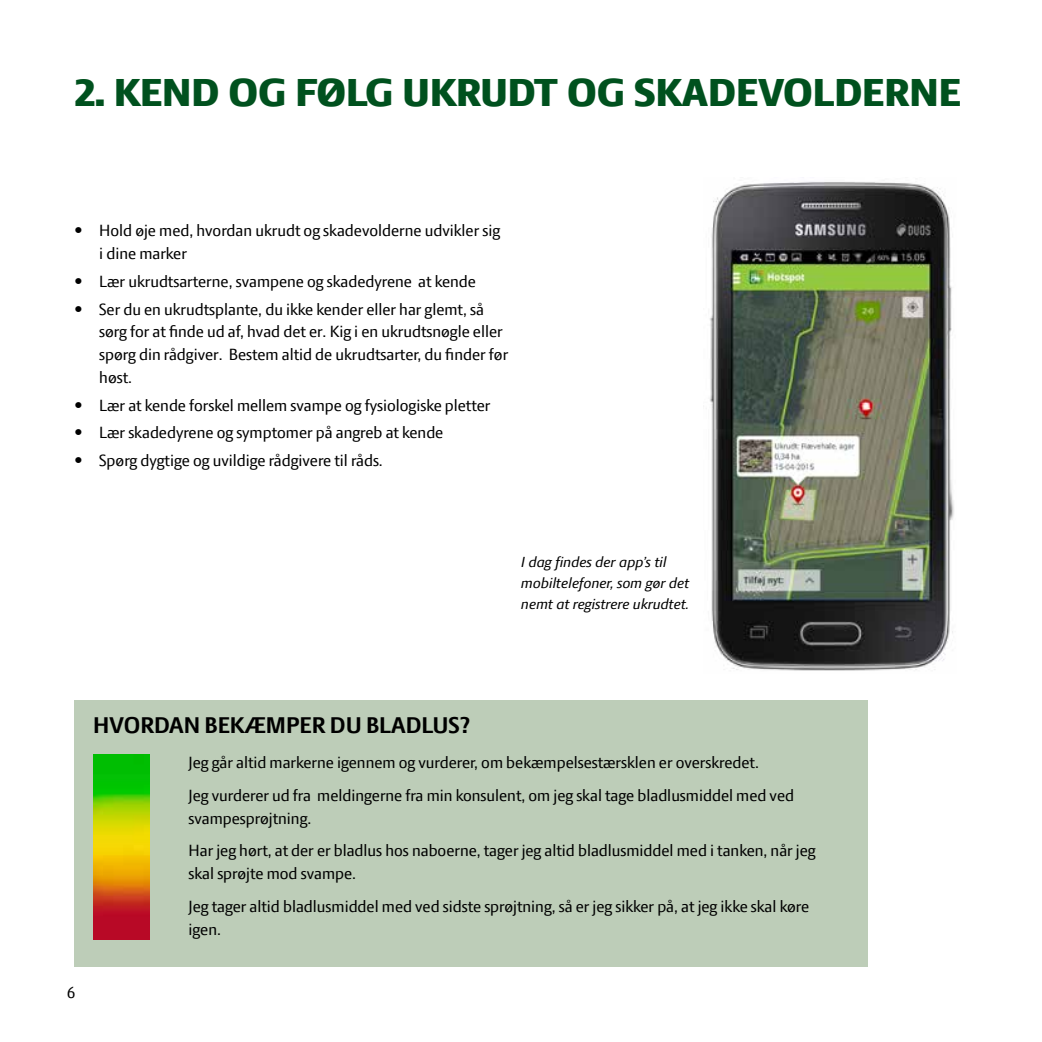
<style>
.page{position:relative;width:1042px;height:1042px;background:#fff}
.page>*{position:absolute;margin:0;border:0;box-sizing:border-box;transform-origin:0 0}
.t1{font:800 42px "LF Press Sans";color:#00511e}
.t2{font:700 24.5px "LF Press Sans";color:#000}
.t3{font:17.5px/22.8px "LF Press Sans";color:#000}
.t4{font:italic 15.75px/21px "LF Press Sans";color:#000}
</style>
<div class="page">
<div style="left:74px;top:699px;width:794px;height:267px;background:#bdcdb8"></div>
<img style="left:710px;top:181px;width:244px;height:490px">
<img style="left:93px;top:754px;width:56px;height:185px">
<h1 class="t1" style="left:74px;top:68px;width:888px">2. KEND OG FØLG UKRUDT OG SKADEVOLDERNE</h1>
<p class="t3" style="left:99px;top:219px;width:402px;text-indent:-25px">• Hold øje med, hvordan ukrudt og skadevolderne udvikler sig i dine marker</p>
<p class="t3" style="left:74px;top:269px;width:403px">• Lær ukrudtsarterne, svampene og skadedyrene at kende</p>
<p class="t3" style="left:99px;top:297px;width:410px;text-indent:-25px">• Ser du en ukrudtsplante, du ikke kender eller har glemt, så sørg for at finde ud af, hvad det er. Kig i en ukrudtsnøgle eller spørg din rådgiver. Bestem altid de ukrudtsarter, du finder før høst.</p>
<p class="t3" style="left:74px;top:393px;width:417px">• Lær at kende forskel mellem svampe og fysiologiske pletter</p>
<p class="t3" style="left:74px;top:421px;width:370px">• Lær skadedyrene og symptomer på angreb at kende</p>
<p class="t3" style="left:74px;top:449px;width:310px">• Spørg dygtige og uvildige rådgivere til råds.</p>
<p class="t4" style="left:521px;top:551px;width:170px">I dag findes der app’s til mobiltelefoner, som gør det nemt at registrere ukrudtet.</p>
<h2 class="t2" style="left:93px;top:711px;width:379px">HVORDAN BEKÆMPER DU BLADLUS?</h2>
<p class="t3" style="left:67px;top:980px;width:10px">6</p>
<p class="t3" style="left:189px;top:746px;width:607px;line-height:32.7px">Jeg går altid markerne igennem og vurderer, om bekæmpelsestærsklen er overskredet.<br>Jeg vurderer ud fra meldingerne fra min konsulent, om jeg skal tage bladlusmiddel med ved</p>
<p class="t3" style="left:189px;top:801px;width:628px;line-height:32.7px">svampesprøjtning.<br>Har jeg hørt, at der er bladlus hos naboerne, tager jeg altid bladlusmiddel med i tanken, når jeg</p>
<p class="t3" style="left:189px;top:857px;width:622px;line-height:32.7px">skal sprøjte mod svampe.<br>Jeg tager altid bladlusmiddel med ved sidste sprøjtning, så er jeg sikker på, at jeg ikke skal køre</p>
<p class="t3" style="left:189px;top:917px;width:34px">igen.</p>
</div>
